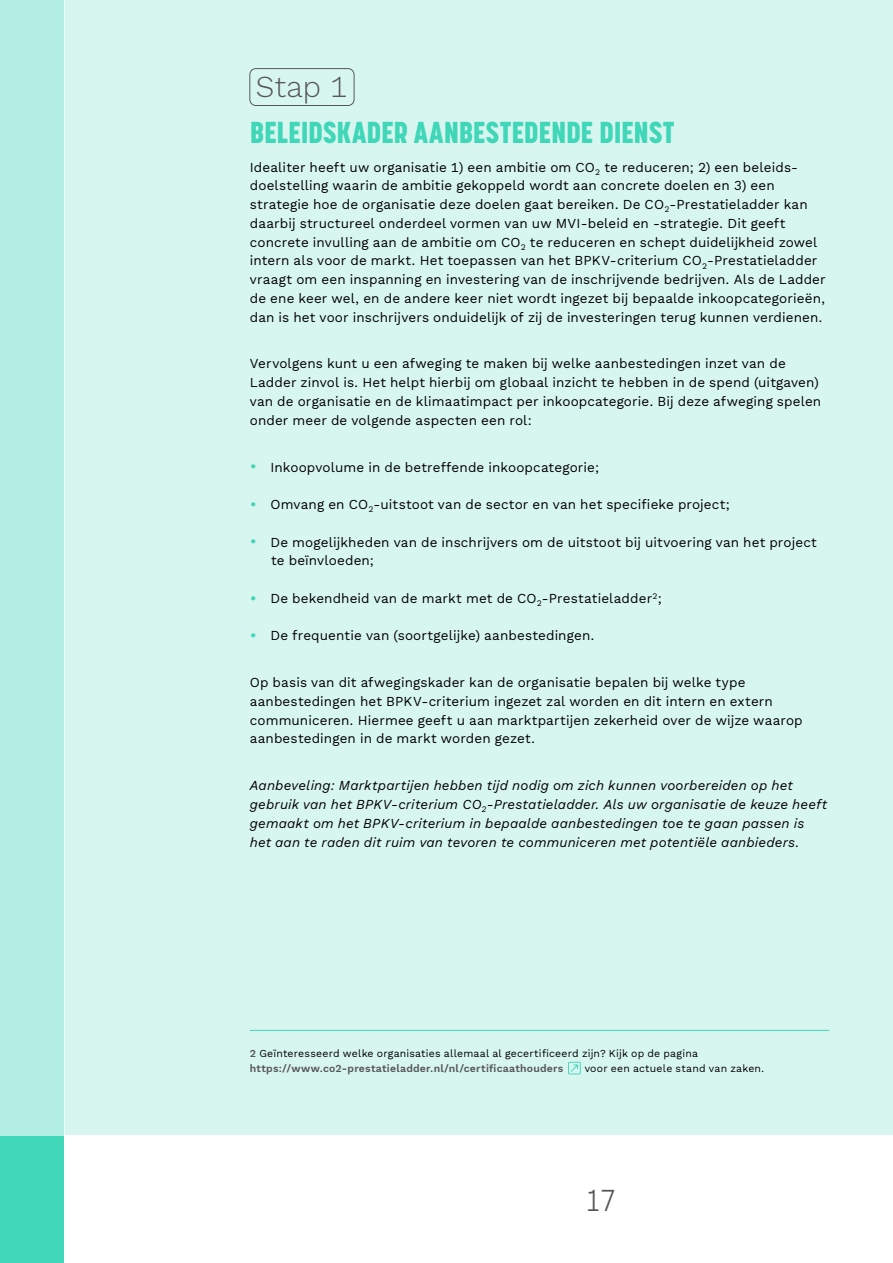
<style>
.page{position:relative;width:893px;height:1263px;background:#fff}
.page>*{position:absolute;margin:0;border:0;box-sizing:border-box;transform-origin:0 0}
.t1{font:800 30px "Korolev Condensed";letter-spacing:-.01em;color:#40d6b8}
.t2{font:300 30px "Work Sans";color:#575756}
.t3{font:300 30px "Korolev";color:#575756}
.t4{font:13.5px/18.8px "Work Sans";letter-spacing:.01em;color:#000}
.t5{font:italic 13.5px/18.8px "Work Sans";letter-spacing:.01em;color:#000}
.t6{font:10.5px/15px "Work Sans";letter-spacing:.02em;color:#000}
.s1{font-size:16.5px;color:#40d6b8}
.s2{font-weight:600;color:#575756}
</style>
<div class="page">
<div style="left:65px;top:0;width:828px;height:1135px;background:#d8f6f0"></div>
<div style="left:0;top:0;width:65px;height:1135px;background:#b2eee2"></div>
<hr style="left:250px;top:1030px;width:579px;height:1px;background:#40d6b8">
<svg style="left:568px;top:1062px;width:13px;height:12px"></svg>
<div style="left:249px;top:68px;width:105px;height:38px;border:1px solid #575756;border-radius:6px"></div>
<h1 class="t2" style="left:256px;top:63px;width:94px">Stap 1</h1>
<h1 class="t1" style="left:250px;top:114px;width:426px">BELEIDSKADER AANBESTEDENDE DIENST</h1>
<p class="t4" style="left:250px;top:157px;width:577px">Idealiter heeft uw organisatie 1) een ambitie om CO<sub>2</sub> te reduceren; 2) een beleids&shy;doelstelling waarin de ambitie gekoppeld wordt aan concrete doelen en 3) een strategie hoe de organisatie deze doelen gaat bereiken. De CO<sub>2</sub>-Prestatieladder kan daarbij structureel onderdeel vormen van uw MVI-beleid en -strategie. Dit geeft concrete invulling aan de ambitie om CO<sub>2</sub> te reduceren en schept duidelijkheid zowel intern als voor de markt. Het toepassen van het BPKV-criterium CO<sub>2</sub>-Prestatieladder vraagt om een inspanning en investering van de inschrijvende bedrijven. Als de Ladder de ene keer wel, en de andere keer niet wordt ingezet bij bepaalde inkoopcategorieën, dan is het voor inschrijvers onduidelijk of zij de investeringen terug kunnen verdienen.</p>
<p class="t4" style="left:250px;top:354px;width:573px">Vervolgens kunt u een afweging te maken bij welke aanbestedingen inzet van de Ladder zinvol is. Het helpt hierbij om globaal inzicht te hebben in de spend (uitgaven) van de organisatie en de klimaatimpact per inkoopcategorie. Bij deze afweging spelen onder meer de volgende aspecten een rol:</p>
<p class="t4" style="left:250px;top:457px;width:351px"><span class="s1">•</span> Inkoopvolume in de betreffende inkoopcategorie;</p>
<p class="t4" style="left:250px;top:494px;width:481px"><span class="s1">•</span> Omvang en CO<sub>2</sub>-uitstoot van de sector en van het specifieke project;</p>
<p class="t4" style="left:271px;top:532px;width:547px;text-indent:-21px"><span class="s1">•</span> De mogelijkheden van de inschrijvers om de uitstoot bij uitvoering van het project te beïnvloeden;</p>
<p class="t4" style="left:250px;top:588px;width:414px"><span class="s1">•</span> De bekendheid van de markt met de CO<sub>2</sub>-Prestatieladder<sup>2</sup>;</p>
<p class="t4" style="left:250px;top:626px;width:346px"><span class="s1">•</span> De frequentie van (soortgelijke) aanbestedingen.</p>
<p class="t4" style="left:250px;top:673px;width:554px">Op basis van dit afwegingskader kan de organisatie bepalen bij welke type aanbestedingen het BPKV-criterium ingezet zal worden en dit intern en extern communiceren. Hiermee geeft u aan marktpartijen zekerheid over de wijze waarop aanbestedingen in de markt worden gezet.</p>
<p class="t5" style="left:250px;top:775px;width:579px">Aanbeveling: Marktpartijen hebben tijd nodig om zich kunnen voorbereiden op het gebruik van het BPKV-criterium CO<sub>2</sub>-Prestatieladder. Als uw organisatie de keuze heeft gemaakt om het BPKV-criterium in bepaalde aanbestedingen toe te gaan passen is het aan te raden dit ruim van tevoren te communiceren met potentiële aanbieders.</p>
<p class="t6" style="left:250px;top:1045px;width:450px"><span class="s2">2</span> Geïnteresseerd welke organisaties allemaal al gecertificeerd zijn? Kijk op de pagina <span class="s2">https://www.co2-prestatieladder.nl/nl/certificaathouders</span></p>
<p class="t6" style="left:585px;top:1060px;width:181px">voor een actuele stand van zaken.</p>
<h1 class="t3" style="left:584px;top:1181px;width:34px">17</h1>
</div>
